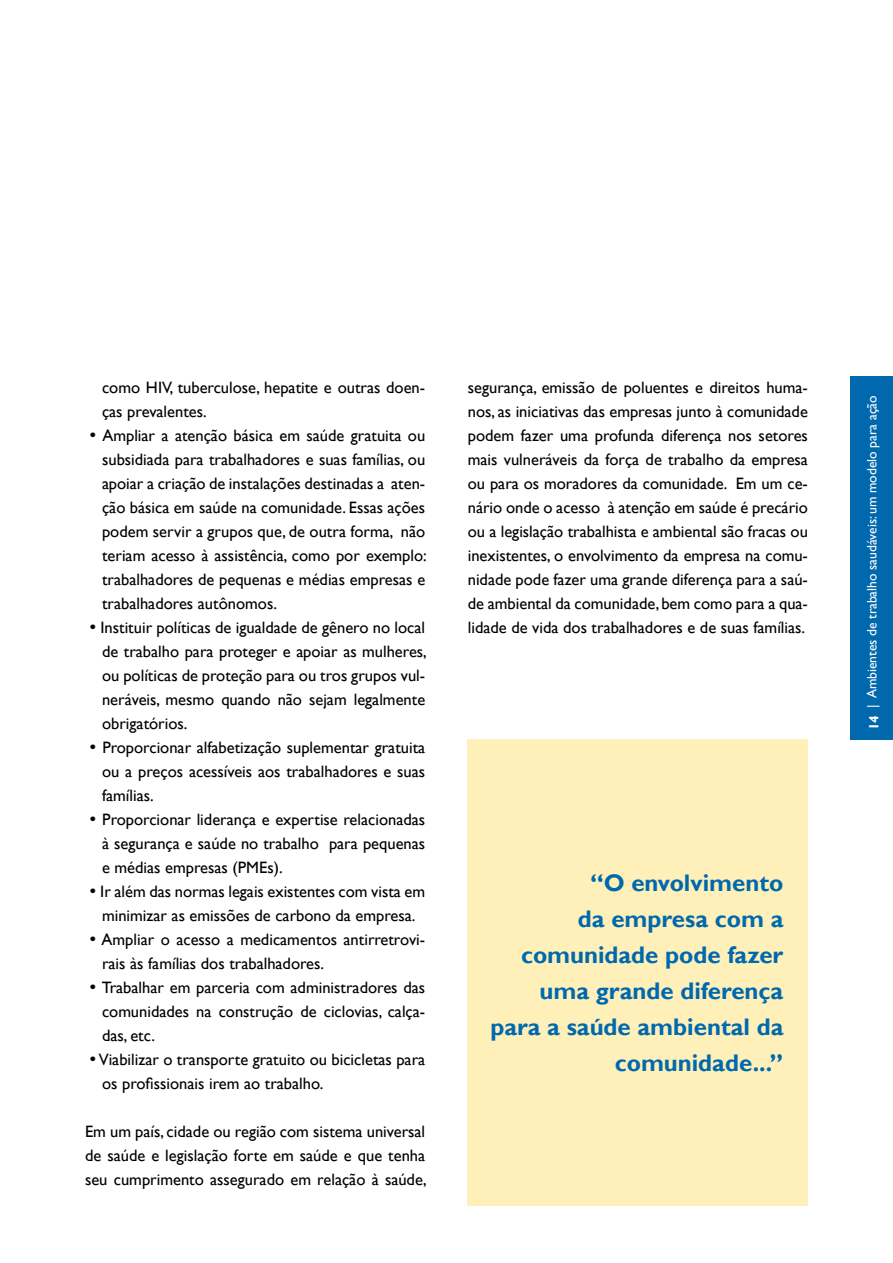
<style>
.page{position:relative;width:893px;height:1263px;background:#fff}
.page>*{position:absolute;margin:0;border:0;box-sizing:border-box;transform-origin:0 0}
.t1{font:700 24px/36px "Gill Sans";color:#0069ae;text-align:right}
.t2{font:16.5px/24px "Gill Sans";color:#000;text-align:justify}
.t3{font:13.5px "Gill Sans";color:#fff}
.t4{font:700 13.5px "Gill Sans";color:#fff}
</style>
<div class="page">
<div style="left:851px;top:376px;width:42px;height:364px;background:#0069ae"></div>
<div style="left:468px;top:740px;width:340px;height:466px;background:#fff0b9"></div>
<p class="t2" style="left:102px;top:376px;width:325px">como HIV, tuberculose, hepatite e outras doen&shy;ças prevalentes.</p>
<p class="t2" style="left:102px;top:424px;width:326px;text-indent:-13px">• Ampliar a atenção básica em saúde gratuita ou subsidiada para trabalhadores e suas famílias, ou apoiar a criação de instalações destinadas a aten&shy;ção básica em saúde na comunidade. Essas ações podem servir a grupos que, de outra forma, não teriam acesso à assistência, como por exemplo: trabalhadores de pequenas e médias empresas e trabalhadores autônomos.</p>
<p class="t2" style="left:102px;top:616px;width:326px;text-indent:-13px">• Instituir políticas de igualdade de gênero no local de trabalho para proteger e apoiar as mulheres, ou políticas de proteção para ou tros grupos vul&shy;neráveis, mesmo quando não sejam legalmente obrigatórios.</p>
<p class="t2" style="left:102px;top:736px;width:325px;text-indent:-13px">• Proporcionar alfabetização suplementar gratuita ou a preços acessíveis aos trabalhadores e suas famílias.</p>
<p class="t2" style="left:102px;top:808px;width:325px;text-indent:-13px">• Proporcionar liderança e expertise relacionadas à segurança e saúde no trabalho para pequenas e médias empresas (PMEs).</p>
<p class="t2" style="left:89px;top:880px;width:337px;text-align:center">• Ir além das normas legais existentes com vista em minimizar as emissões de carbono da empresa.</p>
<p class="t2" style="left:102px;top:928px;width:325px;text-indent:-13px">• Ampliar o acesso a medicamentos antirretrovi&shy;rais às famílias dos trabalhadores.</p>
<p class="t2" style="left:102px;top:976px;width:325px;text-indent:-13px">• Trabalhar em parceria com administradores das comunidades na construção de ciclovias, calça&shy;das, etc.</p>
<p class="t2" style="left:102px;top:1048px;width:325px;text-indent:-13px">•Viabilizar o transporte gratuito ou bicicletas para os profissionais irem ao trabalho.</p>
<p class="t2" style="left:85px;top:1120px;width:343px">Em um país, cidade ou região com sistema universal de saúde e legislação forte em saúde e que tenha seu cumprimento assegurado em relação à saúde,</p>
<p class="t2" style="left:468px;top:376px;width:342px">segurança, emissão de poluentes e direitos huma&shy;nos, as iniciativas das empresas junto à comunidade podem fazer uma profunda diferença nos setores mais vulneráveis da força de trabalho da empresa ou para os moradores da comunidade. Em um ce&shy;nário onde o acesso à atenção em saúde é precário ou a legislação trabalhista e ambiental são fracas ou inexistentes, o envolvimento da empresa na comu&shy;nidade pode fazer uma grande diferença para a saú&shy;de ambiental da comunidade, bem como para a qua&shy;lidade de vida dos trabalhadores e de suas famílias.</p>
<h1 class="t1" style="left:490px;top:866px;width:295px">“O envolvimento<br>da empresa com a comunidade pode fazer uma grande diferença para a saúde ambiental da comunidade...”</h1>
<p class="t3" style="left:864px;top:708px;width:314px;rotate:-90deg">| Ambientes de trabalho saudáveis: um modelo para ação</p>
<p class="t4" style="left:866px;top:730px;width:16px;rotate:-90deg">14</p>
</div>
